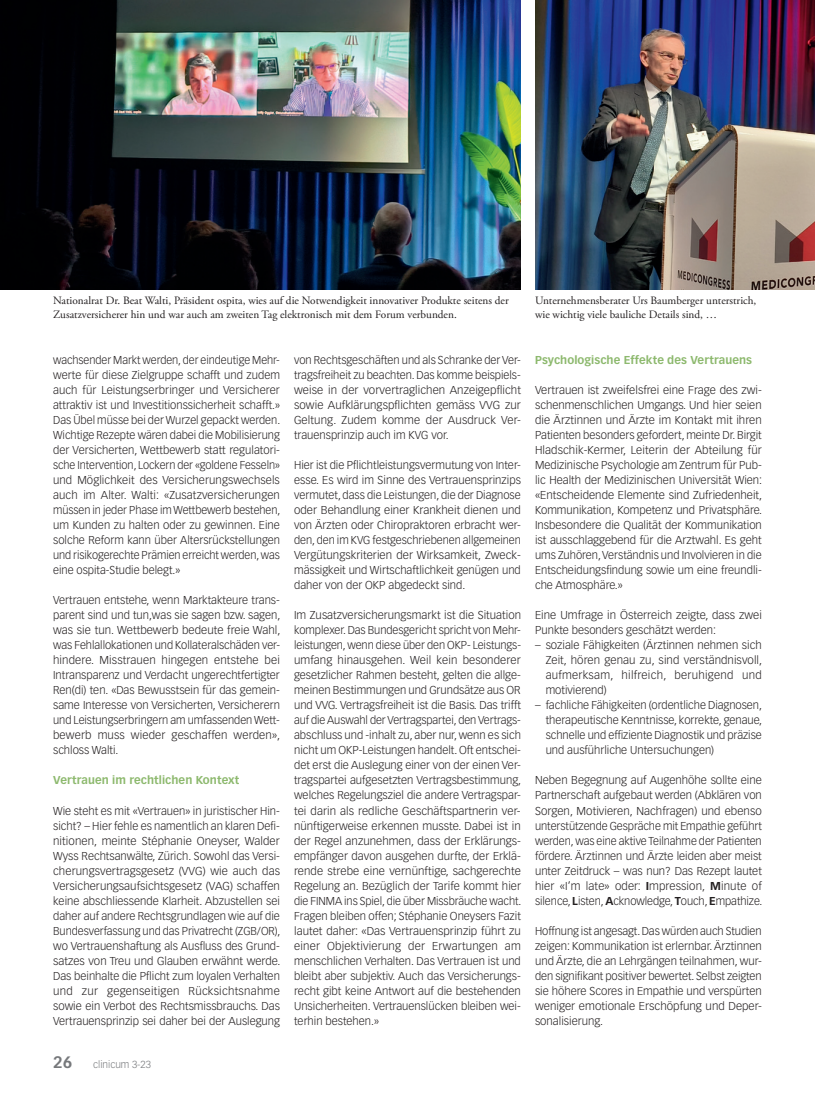
<style>
.page{position:relative;width:815px;height:1099px;background:#fff}
.page>*{position:absolute;margin:0;border:0;box-sizing:border-box;transform-origin:0 0}
.t1{font:300 11.25px/15px "Vectora LT Std";color:#231f20;text-align:justify}
.t2{font:11.25px/13.5px "Adobe Garamond Pro";color:#231f20}
.t3{font:700 11.25px "Vectora LT Std";letter-spacing:.005em;color:#8db96e}
.t4{font:300 10px "Vectora LT Std";color:#76787b}
.s1{font-weight:700;font-size:16.25px}
.s2{font-weight:700}
</style>
<div class="page">
<img style="left:535px;top:0;width:280px;height:289px">
<img style="left:0;top:0;width:521px;height:289px">
<p class="t2" style="left:53px;top:294px;width:457px">Nationalrat Dr. Beat Walti, Präsident ospita, wies auf die Notwendigkeit innovativer Produkte seitens der<br>Zusatzversicherer hin und war auch am zweiten Tag elektronisch mit dem Forum verbunden.</p>
<p class="t1" style="left:53px;top:353px;width:229px">wachsender Markt werden, der eindeutige Mehr&shy;werte fü r diese Zielgruppe schafft und zudem auch für Leistungserbringer und Versicherer attraktiv ist und Investitionssicherheit schafft.» Das Übel müsse bei der Wurzel gepackt werden.<br>Wichtige Rezepte wären dabei die Mobilisierung der Versicherten, Wettbewerb statt regulatori&shy;sche Intervention, Lockern der «goldene Fesseln» und Möglichkeit des Versicherungswechsels auch im Alter. Walti: «Zusatzversicherungen mü ssen in jeder Phase im Wettbewerb bestehen, um Kunden zu halten oder zu gewinnen. Eine solche Reform kann ü ber Altersrü ckstellungen und risikogerechte Prämien erreicht werden, was eine ospita-Studie belegt.»</p>
<p class="t1" style="left:53px;top:593px;width:229px">Vertrauen entstehe, wenn Marktakteure trans&shy;parent sind und tun,was sie sagen bzw. sagen, was sie tun. Wettbewerb bedeute freie Wahl, was Fehlallokationen und Kollateralschäden ver&shy;hindere. Misstrauen hingegen entstehe bei Intransparenz und Verdacht ungerechtfertigter Ren(di) ten. «Das Bewusstsein fü r das gemein&shy;same Interesse von Versicherten, Versicherern und Leistungserbringern am umfassenden Wett&shy;bewerb muss wieder geschaffen werden», schloss Walti.</p>
<p class="t3" style="left:53px;top:773px;width:188px">Vertrauen im rechtlichen Kontext</p>
<p class="t1" style="left:53px;top:803px;width:229px">Wie steht es mit «Vertrauen» in juristischer Hin&shy;sicht? – Hier fehle es namentlich an klaren Defi&shy;nitionen, meinte Stéphanie Oneyser, Walder Wyss Rechtsanwälte, Zürich. Sowohl das Versi&shy;cherungsvertragsgesetz (VVG) wie auch das Versicherungsaufsichtsgesetz (VAG) schaffen keine abschliessende Klarheit. Abzustellen sei daher auf andere Rechtsgrundlagen wie auf die Bundesverfassung und das Privatrecht (ZGB/OR), wo Vertrauenshaftung als Ausfluss des Grund&shy;satzes von Treu und Glauben erwähnt werde.<br>Das beinhalte die Pflicht zum loyalen Verhalten und zur gegenseitigen Rü cksichtsnahme sowie ein Verbot des Rechtsmissbrauchs. Das Vertrauens prinzip sei daher bei der Auslegung</p>
<p class="t4" style="left:53px;top:1058px;width:99px"><span class="s1">26</span> clinicum 3-23</p>
<p class="t1" style="left:294px;top:353px;width:228px">von Rechtsgeschäften und als Schranke der Ver&shy;tragsfreiheit zu beachten. Das komme beispiels&shy;weise in der vorvertraglichen Anzeigepflicht sowie Aufklärungspflichten gemäss VVG zur Geltung. Zudem komme der Ausdruck Ver&shy;trauensprinzip auch im KVG vor.</p>
<p class="t1" style="left:294px;top:458px;width:228px">Hier ist die Pflichtleistungsvermutung von Inter&shy;esse. Es wird im Sinne des Vertrauensprinzips vermutet, dass die Leistungen, die der Diagnose oder Behandlung einer Krankheit dienen und von Ärzten oder Chiropraktoren erbracht wer&shy;den, den im KVG festgeschriebenen allgemeinen Vergü tungskriterien der Wirksamkeit, Zweck&shy;mässigkeit und Wirtschaftlichkeit genü gen und daher von der OKP abgedeckt sind.</p>
<p class="t1" style="left:294px;top:608px;width:229px">Im Zusatzversicherungsmarkt ist die Situation komplexer. Das Bundesgericht spricht von Mehr&shy;leistungen, wenn diese ü ber den OKP- Leistungs&shy;umfang hinausgehen. Weil kein besonderer gesetzlicher Rahmen besteht, gelten die allge&shy;meinen Bestimmungen und Grundsätze aus OR und VVG. Vertragsfreiheit ist die Basis. Das trifft auf die Auswahl der Vertragspartei, den Vertrags&shy;abschluss und -inhalt zu, aber nur, wenn es sich nicht um OKP-Leistungen handelt. Oft entschei&shy;det erst die Auslegung einer von der einen Ver&shy;tragspartei aufgesetzten Vertragsbestimmung, welches Regelungsziel die andere Vertragspar&shy;tei darin als redliche Geschäftspartnerin ver&shy;nünftigerweise erkennen musste. Dabei ist in der Regel anzunehmen, dass der Erklärungs&shy;empfänger davon ausgehen durfte, der Erklä&shy;rende strebe eine vernü nftige, sachgerechte Regelung an. Bezüglich der Tarife kommt hier die FINMA ins Spiel, die über Missbräuche wacht.<br>Fragen bleiben offen; Stéphanie Oneysers Fazit lautet daher: «Das Vertrauensprinzip fü hrt zu einer Objektivierung der Erwartungen am menschlichen Verhalten. Das Vertrauen ist und bleibt aber subjektiv. Auch das Versicherungs&shy;recht gibt keine Antwort auf die bestehenden Unsicherheiten. Vertrauenslücken bleiben wei&shy;terhin bestehen.»</p>
<p class="t2" style="left:535px;top:294px;width:223px">Unternehmensberater Urs Baumberger unterstrich, wie wichtig viele bauliche Details sind, …</p>
<p class="t3" style="left:535px;top:353px;width:219px">Psychologische Effekte des Vertrauens</p>
<p class="t1" style="left:535px;top:383px;width:229px">Vertrauen ist zweifelsfrei eine Frage des zwi&shy;schenmenschlichen Umgangs. Und hier seien die Ärztinnen und Ärzte im Kontakt mit ihren Patienten besonders gefordert, meinte Dr. Birgit Hladschik-Kermer, Leiterin der Abteilung fü r Medizinische Psychologie am Zentrum fü r Pub&shy;lic Health der Medizinischen Universität Wien: «Entscheidende Elemente sind Zufriedenheit, Kommunikation, Kompetenz und Privatsphäre.<br>Insbesondere die Qualität der Kommunikation ist ausschlaggebend für die Arztwahl. Es geht ums Zuhören, Verständnis und Involvieren in die Entscheidungsfindung sowie um eine freundli&shy;che Atmosphäre.»</p>
<p class="t1" style="left:535px;top:608px;width:228px">Eine Umfrage in Österreich zeigte, dass zwei<br>Punkte besonders geschätzt werden:</p>
<p class="t1" style="left:546px;top:638px;width:218px;text-indent:-11px">– soziale Fähigkeiten (Ärztinnen nehmen sich Zeit, hören genau zu, sind verständnisvoll, aufmerksam, hilfreich, beruhigend und motivierend)</p>
<p class="t1" style="left:546px;top:698px;width:218px;text-indent:-11px">– fachliche Fähigkeiten (ordentliche Diagnosen, therapeutische Kenntnisse, korrekte, genaue, schnelle und effiziente Diagnostik und präzise und ausfü hrliche Untersuchungen)</p>
<p class="t1" style="left:535px;top:773px;width:229px">Neben Begegnung auf Augenhöhe sollte eine Partnerschaft aufgebaut werden (Abklären von Sorgen, Motivieren, Nachfragen) und ebenso unterstü tzende Gespräche mit Empathie geführt werden, was eine aktive Teilnahme der Patienten fördere. Ärztinnen und Ärzte leiden aber meist unter Zeitdruck – was nun? Das Rezept lautet hier «I’m late» oder: <span class="s2">I</span>mpression, <span class="s2">M</span>inute of silence, <span class="s2">L</span>isten, <span class="s2">A</span>cknowledge, <span class="s2">T</span>ouch, <span class="s2">E</span>mpathize.</p>
<p class="t1" style="left:535px;top:923px;width:228px">Hoffnung ist angesagt. Das würden auch Studien zeigen: Kommunikation ist erlernbar. Ärztinnen und Ärzte, die an Lehrgängen teilnahmen, wur&shy;den signifikant positiver bewertet. Selbst zeigten sie höhere Scores in Empathie und verspürten weniger emotionale Erschöpfung und Deper&shy;sonalisierung.</p>
</div>
